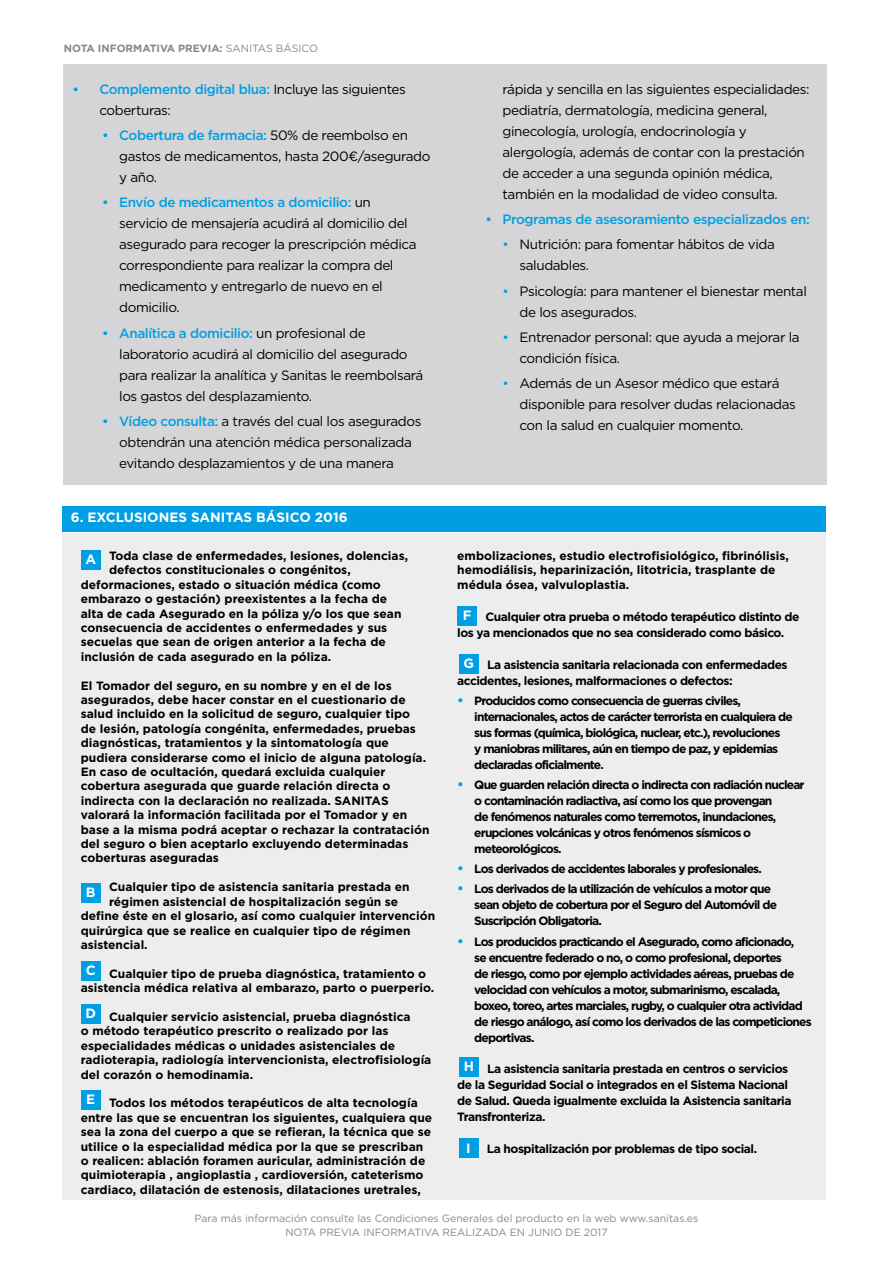
<style>
.page{position:relative;width:893px;height:1263px;background:#fff}
.page>*{position:absolute;margin:0;border:0;box-sizing:border-box;transform-origin:0 0}
.t1{font:13.5px/21px "Gotham";letter-spacing:-.03em;color:#000}
.t2{font:500 13.5px "Gotham";letter-spacing:-.03em;color:#009fe3}
.t3{font:700 13.5px "Gotham";color:#fff}
.t4{font:700 12px/14.4px "Gotham";color:#000}
.t5{font:700 12px/16px "Gotham";letter-spacing:-.07em;color:#000}
.t6{font:700 12px/15.9px "Gotham";letter-spacing:-.04em;color:#000}
.t7{font:10.5px "Gotham";color:#86878c}
.t8{font:700 10.5px "Gotham";color:#86878c}
.s1{font-weight:400}
.s2{font-weight:500;color:#009fe3}
.s3{color:#009fe3}
.s4{font-size:13.5px;color:#009fe3}
</style>
<div class="page">
<div style="left:62px;top:506px;width:764px;height:26px;background:#009fe3"></div>
<div style="left:64px;top:64px;width:763px;height:421px;background:#d5d5d7"></div>
<div style="left:62px;top:533px;width:763px;height:666px;background:#ededee"></div>
<div style="left:81px;top:550px;width:20px;height:20px;background:#009fe3"></div>
<div style="left:81px;top:1090px;width:20px;height:20px;background:#009fe3"></div>
<div style="left:457px;top:606px;width:20px;height:20px;background:#009fe3"></div>
<div style="left:459px;top:654px;width:20px;height:20px;background:#009fe3"></div>
<div style="left:81px;top:883px;width:20px;height:20px;background:#009fe3"></div>
<div style="left:81px;top:961px;width:20px;height:20px;background:#009fe3"></div>
<div style="left:81px;top:1004px;width:20px;height:20px;background:#009fe3"></div>
<div style="left:459px;top:1057px;width:20px;height:19px;background:#009fe3"></div>
<div style="left:459px;top:1138px;width:19px;height:20px;background:#009fe3"></div>
<p class="t8" style="left:64px;top:41px;width:256px">NOTA INFORMATIVA PREVIA: <span class="s1">SANITAS BÁSICO</span></p>
<p class="t1" style="left:99px;top:78px;width:308px;text-indent:-27px"><span class="s2">• Complemento digital blua:</span> Incluye las siguientes coberturas:</p>
<p class="t1" style="left:119px;top:124px;width:313px;text-indent:-17px"><span class="s2">• Cobertura de farmacia:</span> 50% de reembolso en gastos de medicamentos, hasta 200€/asegurado y año.</p>
<p class="t1" style="left:119px;top:192px;width:299px;text-indent:-17px"><span class="s2">• Envío de medicamentos a domicilio:</span> un servicio de mensajería acudirá al domicilio del asegurado para recoger la prescripción médica correspondiente para realizar la compra del medicamento y entregarlo de nuevo en el domicilio.</p>
<p class="t1" style="left:119px;top:322px;width:306px;text-indent:-17px"><span class="s2">• Analítica a domicilio:</span> un profesional de laboratorio acudirá al domicilio del asegurado para realizar la analítica y Sanitas le reembolsará los gastos del desplazamiento.</p>
<p class="t1" style="left:119px;top:410px;width:304px;text-indent:-17px"><span class="s2">• Vídeo consulta:</span> a través del cual los asegurados obtendrán una atención médica personalizada evitando desplazamientos y de una manera</p>
<p class="t3" style="left:71px;top:509px;width:278px">6. EXCLUSIONES SANITAS BÁSICO 2016</p>
<p class="t4" style="left:109px;top:548px;width:301px">Toda clase de enfermedades, lesiones, dolencias,</p>
<p class="t4" style="left:109px;top:563px;width:243px">defectos constitucionales o congénitos,</p>
<p class="t4" style="left:81px;top:577px;width:302px">deformaciones, estado o situación médica (como</p>
<p class="t4" style="left:81px;top:592px;width:308px">embarazo o gestación) preexistentes a la fecha de</p>
<p class="t4" style="left:81px;top:606px;width:322px">alta de cada Asegurado en la póliza y/o los que sean</p>
<p class="t4" style="left:81px;top:620px;width:308px">consecuencia de accidentes o enfermedades y sus</p>
<p class="t4" style="left:81px;top:635px;width:306px">secuelas que sean de origen anterior a la fecha de</p>
<p class="t4" style="left:81px;top:649px;width:252px">inclusión de cada asegurado en la póliza.</p>
<p class="t4" style="left:81px;top:678px;width:350px">El Tomador del seguro, en su nombre y en el de los asegurados, debe hacer constar en el cuestionario de salud incluido en la solicitud de seguro, cualquier tipo<br>de lesión, patología congénita, enfermedades, pruebas diagnósticas, tratamientos y la sintomatología que pudiera considerarse como el inicio de alguna patología.<br>En caso de ocultación, quedará excluida cualquier cobertura asegurada que guarde relación directa o indirecta con la declaración no realizada. SANITAS valorará la información facilitada por el Tomador y en base a la misma podrá aceptar o rechazar la contratación del seguro o bien aceptarlo excluyendo determinadas coberturas aseguradas</p>
<p class="t4" style="left:109px;top:880px;width:302px">Cualquier tipo de asistencia sanitaria prestada en</p>
<p class="t4" style="left:109px;top:894px;width:291px">régimen asistencial de hospitalización según se</p>
<p class="t4" style="left:81px;top:908px;width:356px">define éste en el glosario, así como cualquier intervención</p>
<p class="t4" style="left:81px;top:923px;width:331px">quirúrgica que se realice en cualquier tipo de régimen</p>
<p class="t4" style="left:81px;top:937px;width:68px">asistencial.</p>
<p class="t4" style="left:81px;top:966px;width:355px;text-indent:28px">Cualquier tipo de prueba diagnóstica, tratamiento o asistencia médica relativa al embarazo, parto o puerperio.</p>
<p class="t4" style="left:81px;top:1009px;width:352px;text-indent:28px">Cualquier servicio asistencial, prueba diagnóstica<br>o método terapéutico prescrito o realizado por las especialidades médicas o unidades asistenciales de radioterapia, radiología intervencionista, electrofisiología del corazón o hemodinamia.</p>
<p class="t4" style="left:81px;top:1096px;width:353px;text-indent:28px">Todos los métodos terapéuticos de alta tecnología entre las que se encuentran los siguientes, cualquiera que sea la zona del cuerpo a que se refieran, la técnica que se utilice o la especialidad médica por la que se prescriban o realicen: ablación foramen auricular, administración de quimioterapia , angioplastia , cardioversión, cateterismo cardiaco, dilatación de estenosis, dilataciones uretrales,</p>
<p class="t3" style="left:85px;top:551px;width:12px">A</p>
<p class="t3" style="left:86px;top:883px;width:11px">B</p>
<p class="t3" style="left:86px;top:962px;width:11px">C</p>
<p class="t3" style="left:85px;top:1004px;width:12px">D</p>
<p class="t3" style="left:86px;top:1090px;width:11px">E</p>
<p class="t1" style="left:503px;top:78px;width:309px">rápida y sencilla en las siguientes especialidades: pediatría, dermatología, medicina general, ginecología, urología, endocrinología y alergología, además de contar con la prestación de acceder a una segunda opinión médica, también en la modalidad de video consulta.</p>
<p class="t2" style="left:485px;top:210px;width:326px">• Programas de asesoramiento especializados en:</p>
<p class="t1" style="left:520px;top:234px;width:257px;text-indent:-17px"><span class="s3">•</span> Nutrición: para fomentar hábitos de vida saludables.</p>
<p class="t1" style="left:520px;top:280px;width:289px;text-indent:-17px"><span class="s3">•</span> Psicología: para mantener el bienestar mental de los asegurados.</p>
<p class="t1" style="left:520px;top:326px;width:282px;text-indent:-17px"><span class="s3">•</span> Entrenador personal: que ayuda a mejorar la condición física.</p>
<p class="t1" style="left:520px;top:372px;width:278px;text-indent:-17px"><span class="s3">•</span> Además de un Asesor médico que estará disponible para resolver dudas relacionadas con la salud en cualquier momento.</p>
<p class="t4" style="left:457px;top:548px;width:333px">embolizaciones, estudio electrofisiológico, fibrinólisis, hemodiálisis, heparinización, litotricia, trasplante de médula ósea, valvuloplastia.</p>
<p class="t6" style="left:457px;top:608px;width:344px;text-indent:28px">Cualquier otra prueba o método terapéutico distinto de los ya mencionados que no sea considerado como básico.</p>
<p class="t6" style="left:457px;top:656px;width:332px;text-indent:30px">La asistencia sanitaria relacionada con enfermedades accidentes, lesiones, malformaciones o defectos:</p>
<p class="t5" style="left:474px;top:693px;width:320px;text-indent:-17px"><span class="s4">•</span> Producidos como consecuencia de guerras civiles, internacionales, actos de carácter terrorista en cualquiera de sus formas (química, biológica, nuclear, etc.), revoluciones<br>y maniobras militares, aún en tiempo de paz, y epidemias declaradas oficialmente.</p>
<p class="t5" style="left:474px;top:777px;width:332px;text-indent:-17px"><span class="s4">•</span> Que guarden relación directa o indirecta con radiación nuclear o contaminación radiactiva, así como los que provengan<br>de fenómenos naturales como terremotos, inundaciones, erupciones volcánicas y otros fenómenos sísmicos o meteorológicos.</p>
<p class="t5" style="left:457px;top:861px;width:306px"><span class="s4">•</span> Los derivados de accidentes laborales y profesionales.</p>
<p class="t5" style="left:474px;top:881px;width:304px;text-indent:-17px"><span class="s4">•</span> Los derivados de la utilización de vehículos a motor que sean objeto de cobertura por el Seguro del Automóvil de<br>Suscripción Obligatoria.</p>
<p class="t5" style="left:474px;top:933px;width:339px;text-indent:-17px"><span class="s4">•</span> Los producidos practicando el Asegurado, como aficionado,<br>se encuentre federado o no, o como profesional, deportes<br>de riesgo, como por ejemplo actividades aéreas, pruebas de velocidad con vehículos a motor, submarinismo, escalada, boxeo, toreo, artes marciales, rugby, o cualquier otra actividad de riesgo análogo, así como los derivados de las competiciones deportivas.</p>
<p class="t6" style="left:457px;top:1061px;width:336px;text-indent:30px">La asistencia sanitaria prestada en centros o servicios de la Seguridad Social o integrados en el Sistema Nacional de Salud. Queda igualmente excluida la Asistencia sanitaria Transfronteriza.</p>
<p class="t6" style="left:487px;top:1141px;width:272px">La hospitalización por problemas de tipo social.</p>
<p class="t3" style="left:463px;top:606px;width:10px">F</p>
<p class="t3" style="left:464px;top:654px;width:12px">G</p>
<p class="t3" style="left:464px;top:1057px;width:12px">H</p>
<p class="t3" style="left:466px;top:1139px;width:6px">I</p>
<p class="t7" style="left:195px;top:1212px;width:505px">Para más información consulte las Condiciones Generales del producto en la web www.sanitas.es</p>
<p class="t7" style="left:285px;top:1225px;width:324px">NOTA PREVIA INFORMATIVA REALIZADA EN JUNIO DE 2017</p>
</div>
